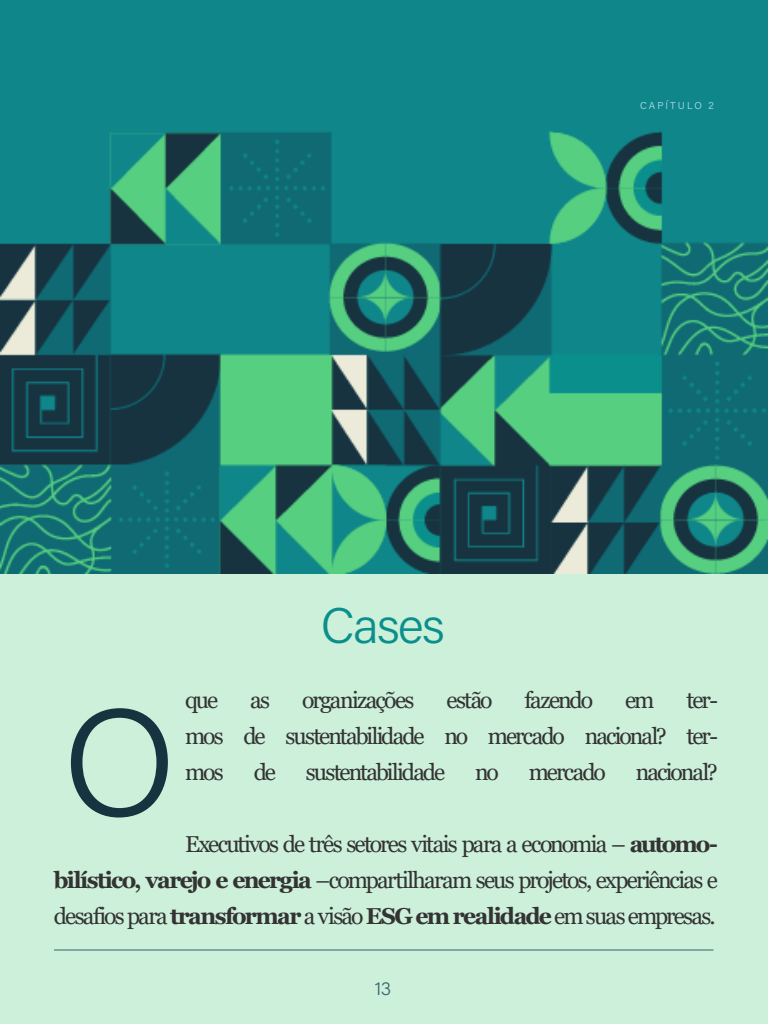
<style>
.page{position:relative;width:768px;height:1024px;background:#ccf0d9}
.page>*{position:absolute;margin:0;border:0;box-sizing:border-box;transform-origin:0 0}
.t1{font:152.3px "Acumin Variable Concept";color:#173340}
.t2{font:50px "Acumin Variable Concept";letter-spacing:-.035em;color:#0a8f8c}
.t3{font:23px/36px "Georgia";letter-spacing:-.08em;color:#333;text-align:justify}
.t4{font:18px "Acumin Variable Concept";color:#23396a}
.t5{font:10px "Acumin Variable Concept";letter-spacing:.205em;color:#b2ddee}
.s1{font-weight:700}
</style>
<div class="page">
<img style="left:0;top:0;width:768px;height:574px">
<p class="t5" style="left:640px;top:99px;width:75px">CAPÍTULO 2</p>
<h2 class="t2" style="left:321px;top:591px;width:126px">Cases</h2>
<h1 class="t1" style="left:63px;top:658px;width:115px">O</h1>
<p class="t3" style="left:185px;top:683px;width:35px">que</p>
<p class="t3" style="left:250px;top:683px;width:22px">as</p>
<p class="t3" style="left:302px;top:683px;width:114px">organizações</p>
<p class="t3" style="left:447px;top:683px;width:48px">estão</p>
<p class="t3" style="left:525px;top:683px;width:70px">fazendo</p>
<p class="t3" style="left:625px;top:683px;width:31px">em</p>
<p class="t3" style="left:185px;top:683px;width:535px;text-indent:501px">ter&shy;mos de sustentabilidade no mercado nacional? ter&shy;mos</p>
<p class="t3" style="left:254px;top:755px;width:24px">de</p>
<p class="t3" style="left:306px;top:755px;width:141px">sustentabilidade</p>
<p class="t3" style="left:475px;top:755px;width:25px">no</p>
<p class="t3" style="left:529px;top:755px;width:79px">mercado</p>
<p class="t3" style="left:636px;top:755px;width:84px">nacional?</p>
<p class="t3" style="left:54px;top:827px;width:666px;text-indent:131px">Executivos de três setores vitais para a economia – <span class="s1">automo&shy;bilístico, varejo e energia</span> –compartilharam seus projetos, experiências e desafios para <span class="s1">transformar</span> a visão <span class="s1">ESG em realidade</span> em suas empresas.</p>
<p class="t4" style="left:375px;top:977px;width:18px">13</p>
</div>
